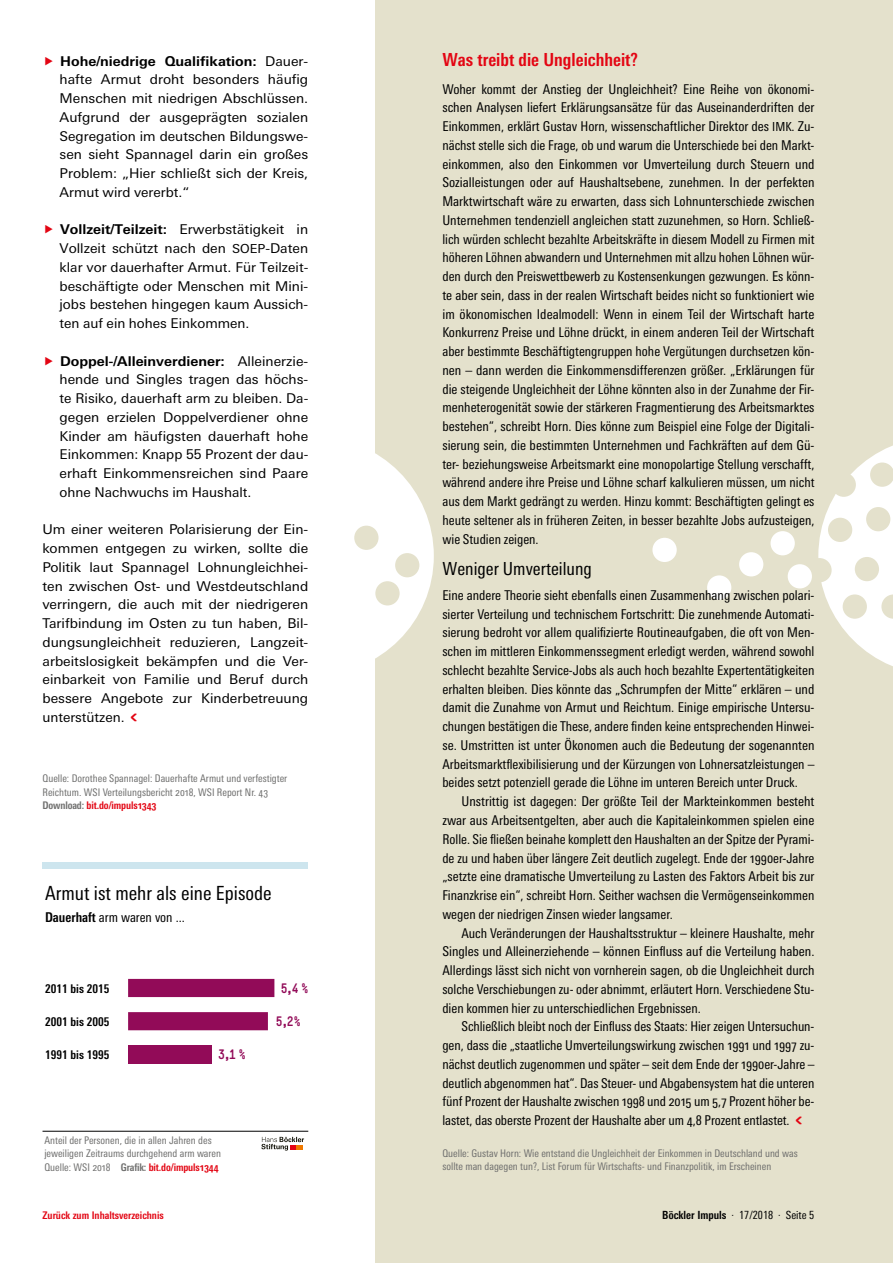
<style>
.page{position:relative;width:893px;height:1263px;background:#fff}
.page>*{position:absolute;margin:0;border:0;box-sizing:border-box;transform-origin:0 0}
.t1{font:condensed 19.5px "Univers Next Pro";color:#000}
.t2{font:700 condensed 18px "Univers Next Pro";color:#e30513}
.t3{font:condensed 18px "Univers Next Pro";color:#000}
.t4{font:condensed 13.5px/18.8px "Univers Next Pro";color:#000;text-align:justify}
.t5{font:13.5px/18.8px "Univers Next Pro";color:#000;text-align:justify}
.t6{font:13.5px "Simple HBS";color:#920b58}
.t7{font:700 condensed 12px "Univers Next Pro";color:#000}
.t8{font:condensed 11.25px "Univers Next Pro";color:#000}
.t9{font:condensed 10.5px/13.5px "Univers Next Pro";color:#6f6f6e}
.t10{font:700 condensed 10.5px "Univers Next Pro";color:#e30513}
.s1{font-weight:700;color:#e30513}
.s2{font-weight:700}
.s3{font-size:12.45px}
.s4{font-family:"Simple HBS";font-size:18px;color:#e30513}
.s5{font-family:"Simple HBS";font-stretch:normal;font-size:18px;color:#e30513}
</style>
<div class="page">
<div style="left:375px;top:0;width:518px;height:1263px;background:#e4e1cc"></div>
<div style="left:652px;top:538px;width:25px;height:24px;background:#fff;border-radius:50%"></div>
<div style="left:770px;top:531px;width:25px;height:24px;background:#fff;border-radius:50%"></div>
<div style="left:739px;top:552px;width:24px;height:24px;background:#fff;border-radius:50%"></div>
<div style="left:788px;top:564px;width:24px;height:24px;background:#fff;border-radius:50%"></div>
<div style="left:707px;top:575px;width:24px;height:25px;background:#fff;border-radius:50%"></div>
<svg style="left:818px;top:445px;width:75px;height:221px"></svg>
<div style="left:866px;top:507px;width:24px;height:24px;background:#e4e1cc;border-radius:50%"></div>
<div style="left:832px;top:473px;width:24px;height:24px;background:#e4e1cc;border-radius:50%"></div>
<div style="left:196px;top:437px;width:238px;height:238px;background:#fff;border-radius:50%"></div>
<div style="left:395px;top:553px;width:24px;height:24px;background:#e4e1cc;border-radius:50%"></div>
<div style="left:375px;top:581px;width:25px;height:24px;background:#e4e1cc;border-radius:50%"></div>
<div style="left:354px;top:526px;width:24px;height:24px;background:#e4e1cc;border-radius:50%"></div>
<div style="left:128px;top:979px;width:146px;height:18px;background:#920b58"></div>
<div style="left:128px;top:1012px;width:140px;height:18px;background:#920b58"></div>
<div style="left:128px;top:1045px;width:84px;height:18px;background:#920b58"></div>
<div style="left:43px;top:862px;width:265px;height:7px;background:#cde5ee"></div>
<svg style="left:261px;top:1137px;width:43px;height:13px"></svg>
<hr style="left:43px;top:1131px;width:265px;height:1px;background:#000">
<p class="t5" style="left:60px;top:51px;width:250px;text-indent:-5px"><span class="s1">f</span> <span class="s2">Hohe/niedrige Qualifikation:</span> Dauer&shy;hafte Armut droht besonders häufig Menschen mit niedrigen Abschlüssen.<br>Aufgrund der ausgeprägten sozialen Segregation im deutschen Bildungswe&shy;sen sieht Spannagel darin ein großes Problem: „Hier schließt sich der Kreis, Armut wird vererbt.“</p>
<p class="t5" style="left:60px;top:220px;width:250px;text-indent:-5px"><span class="s1">f</span> <span class="s2">Vollzeit/Teilzeit:</span> Erwerbstätigkeit in Vollzeit schützt nach den <span class="s3">SOEP</span>-Daten klar vor dauerhafter Armut. Für Teilzeit&shy;beschäftigte oder Menschen mit Mini&shy;jobs bestehen hingegen kaum Aussich&shy;ten auf ein hohes Einkommen.</p>
<p class="t5" style="left:60px;top:351px;width:250px;text-indent:-5px"><span class="s1">f</span> <span class="s2">Doppel-/Alleinverdiener:</span> Alleinerzie&shy;hende und Singles tragen das höchs&shy;te Risiko, dauerhaft arm zu bleiben. Da&shy;gegen erzielen Doppelverdiener ohne Kinder am häufigsten dauerhaft hohe Einkommen: Knapp 55 Prozent der dau&shy;erhaft Einkommensreichen sind Paare ohne Nachwuchs im Haushalt.</p>
<p class="t5" style="left:43px;top:520px;width:267px">Um einer weiteren Polarisierung der Ein&shy;kommen entgegen zu wirken, sollte die Politik laut Spannagel Lohnungleichhei&shy;ten zwischen Ost- und Westdeutschland verringern, die auch mit der niedrigeren Tarifbindung im Osten zu tun haben, Bil&shy;dungsungleichheit reduzieren, Langzeit&shy;arbeitslosigkeit bekämpfen und die Ver&shy;einbarkeit von Familie und Beruf durch bessere Angebote zur Kinderbetreuung unterstützen.<span class="s4">&lt;</span></p>
<p class="t9" style="left:43px;top:772px;width:246px">Quelle: Dorothee Spannagel: Dauerhafte Armut und verfestigter<br>Reichtum. WSI Verteilungsbericht 2018, WSI Report Nr. 43<br><span class="s2">Download:</span> <span class="s1">bit.do/impuls1343</span></p>
<h1 class="t1" style="left:45px;top:882px;width:228px">Armut ist mehr als eine Episode</h1>
<p class="t4" style="left:45px;top:908px;width:141px"><span class="s2">Dauerhaft</span> arm waren von ...</p>
<p class="t7" style="left:45px;top:981px;width:66px">2011 bis 2015</p>
<p class="t6" style="left:281px;top:980px;width:29px">5,4 %</p>
<p class="t7" style="left:45px;top:1015px;width:66px">2001 bis 2005</p>
<p class="t6" style="left:276px;top:1013px;width:26px">5,2%</p>
<p class="t7" style="left:45px;top:1048px;width:66px">1991 bis 1995</p>
<p class="t6" style="left:218px;top:1047px;width:29px">3,1 %</p>
<p class="t9" style="left:44px;top:1133px;width:178px">Anteil der Personen, die in allen Jahren des jeweiligen Zeitraums durchgehend arm waren<br>Quelle: WSI 2018 <span class="s2">Grafik:</span> <span class="s1">bit.do/impuls1344</span></p>
<p class="t10" style="left:43px;top:1209px;width:123px">Zurück zum Inhaltsverzeichnis</p>
<h2 class="t2" style="left:442px;top:48px;width:197px">Was treibt die Ungleichheit?</h2>
<p class="t4" style="left:442px;top:79px;width:374px">Woher kommt der Anstieg der Ungleichheit? Eine Reihe von ökonomi&shy;schen Analysen liefert Erklärungsansätze für das Auseinanderdriften der Einkommen, erklärt Gustav Horn, wissenschaftlicher Direktor des <span class="s3">IMK</span>. Zu&shy;nächst stelle sich die Frage, ob und warum die Unterschiede bei den Markt&shy;einkommen, also den Einkommen vor Umverteilung durch Steuern und Sozialleistungen oder auf Haushaltsebene, zunehmen. In der perfekten Marktwirtschaft wäre zu erwarten, dass sich Lohnunterschiede zwischen Unternehmen tendenziell angleichen statt zuzunehmen, so Horn. Schließ&shy;lich würden schlecht bezahlte Arbeitskräfte in diesem Modell zu Firmen mit höheren Löhnen abwandern und Unternehmen mit allzu hohen Löhnen wür&shy;den durch den Preiswettbewerb zu Kostensenkungen gezwungen. Es könn&shy;te aber sein, dass in der realen Wirtschaft beides nicht so funktioniert wie im ökonomischen Idealmodell: Wenn in einem Teil der Wirtschaft harte Konkurrenz Preise und Löhne drückt, in einem anderen Teil der Wirtschaft aber bestimmte Beschäftigtengruppen hohe Vergütungen durchsetzen kön&shy;nen – dann werden die Einkommensdifferenzen größer. „Erklärungen für die steigende Ungleichheit der Löhne könnten also in der Zunahme der Fir&shy;menheterogenität sowie der stärkeren Fragmentierung des Arbeitsmarktes bestehen“, schreibt Horn. Dies könne zum Beispiel eine Folge der Digitali&shy;sierung sein, die bestimmten Unternehmen und Fachkräften auf dem Gü&shy;ter- beziehungsweise Arbeitsmarkt eine monopolartige Stellung verschafft, während andere ihre Preise und Löhne scharf kalkulieren müssen, um nicht aus dem Markt gedrängt zu werden. Hinzu kommt: Beschäftigten gelingt es heute seltener als in früheren Zeiten, in besser bezahlte Jobs aufzusteigen, wie Studien zeigen.</p>
<h2 class="t3" style="left:442px;top:558px;width:151px">Weniger Umverteilung</h2>
<p class="t4" style="left:442px;top:586px;width:374px">Eine andere Theorie sieht ebenfalls einen Zusammenhang zwischen polari&shy;sierter Verteilung und technischem Fortschritt: Die zunehmende Automati&shy;sierung bedroht vor allem qualifizierte Routineaufgaben, die oft von Men&shy;schen im mittleren Einkommenssegment erledigt werden, während sowohl schlecht bezahlte Service-Jobs als auch hoch bezahlte Expertentätigkeiten erhalten bleiben. Dies könnte das „Schrumpfen der Mitte“ erklären – und damit die Zunahme von Armut und Reichtum. Einige empirische Untersu&shy;chungen bestätigen die These, andere finden keine entsprechenden Hinwei&shy;se. Umstritten ist unter Ökonomen auch die Bedeutung der sogenannten Arbeitsmarktflexibilisierung und der Kürzungen von Lohnersatzleistungen – beides setzt potenziell gerade die Löhne im unteren Bereich unter Druck.</p>
<p class="t4" style="left:442px;top:792px;width:374px;text-indent:19px">Unstrittig ist dagegen: Der größte Teil der Markteinkommen besteht zwar aus Arbeitsentgelten, aber auch die Kapitaleinkommen spielen eine Rolle. Sie fließen beinahe komplett den Haushalten an der Spitze der Pyrami&shy;de zu und haben über längere Zeit deutlich zugelegt. Ende der 1990er-Jahre „setzte eine dramatische Umverteilung zu Lasten des Faktors Arbeit bis zur Finanzkrise ein“, schreibt Horn. Seither wachsen die Vermögenseinkommen wegen der niedrigen Zinsen wieder langsamer.</p>
<p class="t4" style="left:442px;top:923px;width:374px;text-indent:19px">Auch Veränderungen der Haushaltsstruktur – kleinere Haushalte, mehr Singles und Alleinerziehende – können Einfluss auf die Verteilung haben.<br>Allerdings lässt sich nicht von vornherein sagen, ob die Ungleichheit durch solche Verschiebungen zu- oder abnimmt, erläutert Horn. Verschiedene Stu&shy;dien kommen hier zu unterschiedlichen Ergebnissen.</p>
<p class="t4" style="left:442px;top:1017px;width:374px;text-indent:19px">Schließlich bleibt noch der Einfluss des Staats: Hier zeigen Untersuchun&shy;gen, dass die „staatliche Umverteilungswirkung zwischen 1991 und 1997 zu&shy;nächst deutlich zugenommen und später – seit dem Ende der 1990er-Jahre – deutlich abgenommen hat“. Das Steuer- und Abgabensystem hat die unteren fünf Prozent der Haushalte zwischen 1998 und 2015 um 5,7 Prozent höher be&shy;lastet, das oberste Prozent der Haushalte aber um 4,8 Prozent entlastet.<span class="s5">&lt;</span></p>
<p class="t9" style="left:442px;top:1146px;width:357px">Quelle: Gustav Horn: Wie entstand die Ungleichheit der Einkommen in Deutschland und was sollte man dagegen tun?, List Forum für Wirtschafts- und Finanzpolitik, im Erscheinen</p>
<p class="t8" style="left:662px;top:1208px;width:153px"><span class="s2">Böckler Impuls</span> · 17/2018 · Seite 5</p>
</div>
